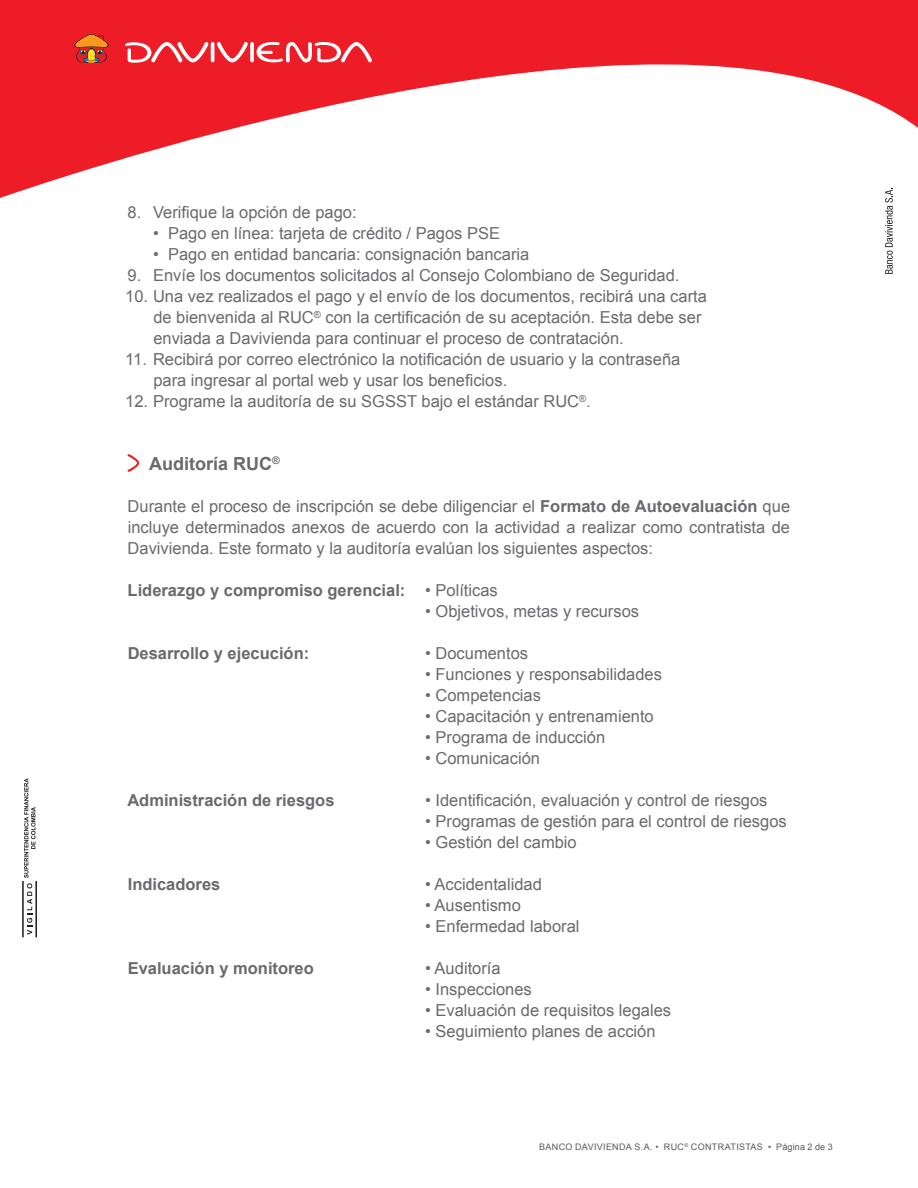
<style>
.page{position:relative;width:918px;height:1188px;background:#fff}
.page>*{position:absolute;margin:0;border:0;box-sizing:border-box;transform-origin:0 0}
.t1{font:700 18px "Arial";color:#696a6d}
.t2{font:16.5px/21px "Arial";color:#696a6d}
.t3{font:700 16.5px "Arial";color:#696a6d}
.t4{font:9px "Arial";letter-spacing:.03em;color:#58595b}
.s1{font-weight:700}
.s2{font-weight:400}
</style>
<div class="page">
<svg style="left:0;top:0;width:918px;height:198px;fill:#ed1c27"></svg>
<svg style="left:124px;top:41px;width:249px;height:23px"></svg>
<svg style="left:72px;top:34px;width:39px;height:30px"></svg>
<svg style="left:22px;top:778px;width:15px;height:159px"></svg>
<svg style="left:885px;top:188px;width:8px;height:86px"></svg>
<svg style="left:127px;top:454px;width:12px;height:18px"></svg>
<p class="t2" style="left:128px;top:202px;width:231px">8. Verifique la opción de pago:</p>
<p class="t2" style="left:153px;top:223px;width:348px">• Pago en línea: tarjeta de crédito / Pagos PSE</p>
<p class="t2" style="left:153px;top:244px;width:378px">• Pago en entidad bancaria: consignación bancaria</p>
<p class="t2" style="left:128px;top:265px;width:553px">9. Envíe los documentos solicitados al Consejo Colombiano de Seguridad.</p>
<p class="t2" style="left:153px;top:286px;width:555px;text-indent:-28px">10. Una vez realizados el pago y el envío de los documentos, recibirá una carta de bienvenida al RUC<sup>®</sup> con la certificación de su aceptación. Esta debe ser enviada a Davivienda para continuar el proceso de contratación.</p>
<p class="t2" style="left:153px;top:349px;width:529px;text-indent:-28px">11. Recibirá por correo electrónico la notificación de usuario y la contraseña para ingresar al portal web y usar los beneficios.</p>
<p class="t2" style="left:125px;top:391px;width:467px">12. Programe la auditoría de su SGSST bajo el estándar RUC<sup>®</sup>.</p>
<p class="t1" style="left:149px;top:452px;width:132px">Auditoría RUC<sup>®</sup></p>
<p class="t2" style="left:128px;top:496px;width:664px;text-align:justify">Durante el proceso de inscripción se debe diligenciar el <span class="s1">Formato de Autoevaluación</span> que incluye determinados anexos de acuerdo con la actividad a realizar como contratista de Davivienda. Este formato y la auditoría evalúan los siguientes aspectos:</p>
<p class="t3" style="left:128px;top:580px;width:372px">Liderazgo y compromiso gerencial: <span class="s2">• Políticas</span></p>
<p class="t2" style="left:425px;top:601px;width:215px">• Objetivos, metas y recursos</p>
<p class="t3" style="left:128px;top:643px;width:183px">Desarrollo y ejecución:</p>
<p class="t2" style="left:425px;top:643px;width:104px">• Documentos</p>
<p class="t2" style="left:425px;top:664px;width:238px">• Funciones y responsabilidades</p>
<p class="t2" style="left:425px;top:685px;width:117px">• Competencias</p>
<p class="t2" style="left:425px;top:706px;width:230px">• Capacitación y entrenamiento</p>
<p class="t2" style="left:425px;top:727px;width:182px">• Programa de inducción</p>
<p class="t2" style="left:425px;top:748px;width:116px">• Comunicación</p>
<p class="t3" style="left:127px;top:790px;width:209px">Administración de riesgos</p>
<p class="t2" style="left:425px;top:790px;width:344px">• Identificación, evaluación y control de riesgos</p>
<p class="t2" style="left:425px;top:811px;width:363px">• Programas de gestión para el control de riesgos</p>
<p class="t2" style="left:425px;top:832px;width:153px">• Gestión del cambio</p>
<p class="t3" style="left:128px;top:874px;width:94px">Indicadores</p>
<p class="t2" style="left:425px;top:874px;width:118px">• Accidentalidad</p>
<p class="t2" style="left:425px;top:895px;width:97px">• Ausentismo</p>
<p class="t2" style="left:425px;top:916px;width:156px">• Enfermedad laboral</p>
<p class="t3" style="left:128px;top:958px;width:188px">Evaluación y monitoreo</p>
<p class="t2" style="left:425px;top:958px;width:77px">• Auditoría</p>
<p class="t2" style="left:425px;top:979px;width:108px">• Inspecciones</p>
<p class="t2" style="left:425px;top:1000px;width:248px">• Evaluación de requisitos legales</p>
<p class="t2" style="left:425px;top:1021px;width:232px">• Seguimiento planes de acción</p>
<p class="t4" style="left:539px;top:1141px;width:295px">BANCO DAVIVIENDA S.A. • RUC<sup>©</sup> CONTRATISTAS • Página 2 de 3</p>
</div>
